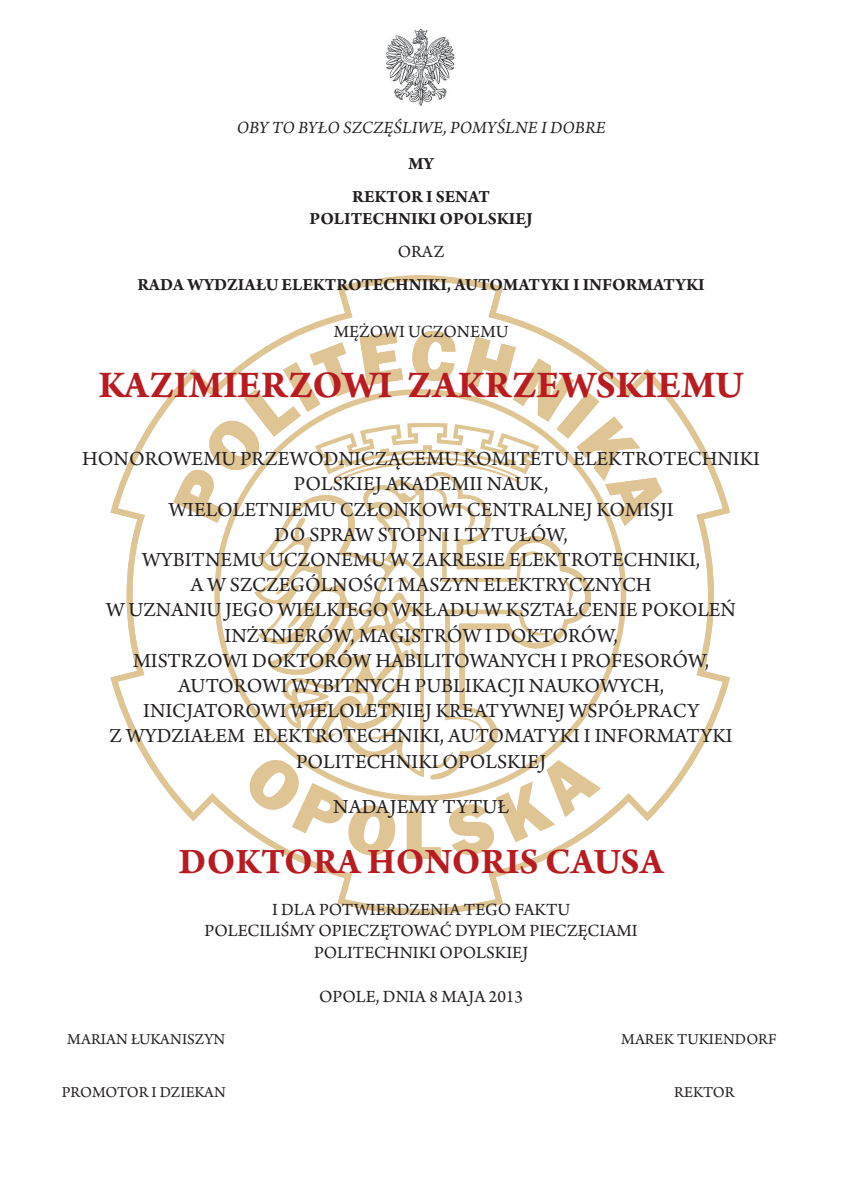
<style>
.page{position:relative;width:842px;height:1191px;background:#fff}
.page>*{position:absolute;margin:0;border:0;box-sizing:border-box;transform-origin:0 0}
.t1{font:700 40px "Arno Pro";color:#b81c21}
.t2{font:700 38px "Arno Pro";color:#b81c21}
.t3{font:21px/25.2px "Arno Pro";color:#231f20;text-align:center}
.t4{font:18px/21.6px "Arno Pro";color:#231f20;text-align:center}
.t5{font:700 18px/32.9px "Arno Pro";color:#231f20;text-align:center}
.t6{font:italic 18px "Arno Pro";color:#231f20}
.t7{font:16px "Arno Pro";color:#231f20}
</style>
<div class="page">
<svg style="left:111px;top:275px;width:619px;height:639px"></svg>
<svg style="left:214px;top:526px;width:412px;height:275px"></svg>
<svg style="left:173px;top:330px;width:489px;height:196px"></svg>
<svg style="left:249px;top:759px;width:352px;height:100px"></svg>
<img style="left:385px;top:28px;width:70px;height:78px">
<p class="t6" style="left:237px;top:117px;width:370px">OBY TO BYŁO SZCZĘŚLIWE, POMYŚLNE I DOBRE</p>
<p class="t5" style="left:352px;top:148px;width:139px">MY<br>REKTOR I SENAT</p>
<p class="t5" style="left:310px;top:203px;width:225px">POLITECHNIKI OPOLSKIEJ</p>
<p class="t4" style="left:398px;top:241px;width:48px">ORAZ</p>
<p class="t5" style="left:138px;top:268px;width:569px">RADA WYDZIAŁU ELEKTROTECHNIKI, AUTOMATYKI I INFORMATYKI</p>
<p class="t4" style="left:334px;top:321px;width:176px">MĘŻOWI UCZONEMU</p>
<h1 class="t1" style="left:99px;top:362px;width:646px">KAZIMIERZOWI ZAKRZEWSKIEMU</h1>
<p class="t3" style="left:82px;top:447px;width:679px">HONOROWEMU PRZEWODNICZĄCEMU KOMITETU ELEKTROTECHNIKI POLSKIEJ AKADEMII NAUK,<br>WIELOLETNIEMU CZŁONKOWI CENTRALNEJ KOMISJI<br>DO SPRAW STOPNI I TYTUŁÓW,<br>WYBITNEMU UCZONEMU W ZAKRESIE ELEKTROTECHNIKI,<br>A W SZCZEGÓLNOŚCI MASZYN ELEKTRYCZNYCH<br>W UZNANIU JEGO WIELKIEGO WKŁADU W KSZTAŁCENIE POKOLEŃ INŻYNIERÓW, MAGISTRÓW I DOKTORÓW,<br>MISTRZoWI DOKTORÓW HABILITOWANYCH I PROFESORÓW, AUTOROWI WYBITNYCH PUBLIKACJI NAUKOWYCH,<br>INICJATOROWI WIELOLETNIEJ KREATYWNEJ WSPÓŁPRACY<br>Z WYDZIAŁEM ELEKTROTECHNIKI, AUTOMATYKI I INFORMATYKI POLITECHNIKI OPOLSKIEJ</p>
<p class="t3" style="left:333px;top:795px;width:177px">NADAJEMY TYTUŁ</p>
<h2 class="t2" style="left:179px;top:840px;width:486px">DOKTORA HONORIS CAUSA</h2>
<p class="t4" style="left:205px;top:899px;width:435px">I DLA POTWIERDZENIA TEGO FAKTU<br>POLECILIŚMY OPIECZĘTOWAĆ DYPLOM PIECZĘCIAMI<br>POLITECHNIKI OPOLSKIEJ</p>
<p class="t4" style="left:319px;top:987px;width:205px">OPOLE, DNIA 8 MAJA 2013</p>
<p class="t7" style="left:67px;top:1030px;width:159px">MARIAN ŁUKANISZYN</p>
<p class="t7" style="left:621px;top:1030px;width:157px">MAREK TUKIENDORF</p>
<p class="t7" style="left:62px;top:1083px;width:166px">PROMOTOR I DZIEKAN</p>
<p class="t7" style="left:674px;top:1083px;width:62px">REKTOR</p>
</div>
